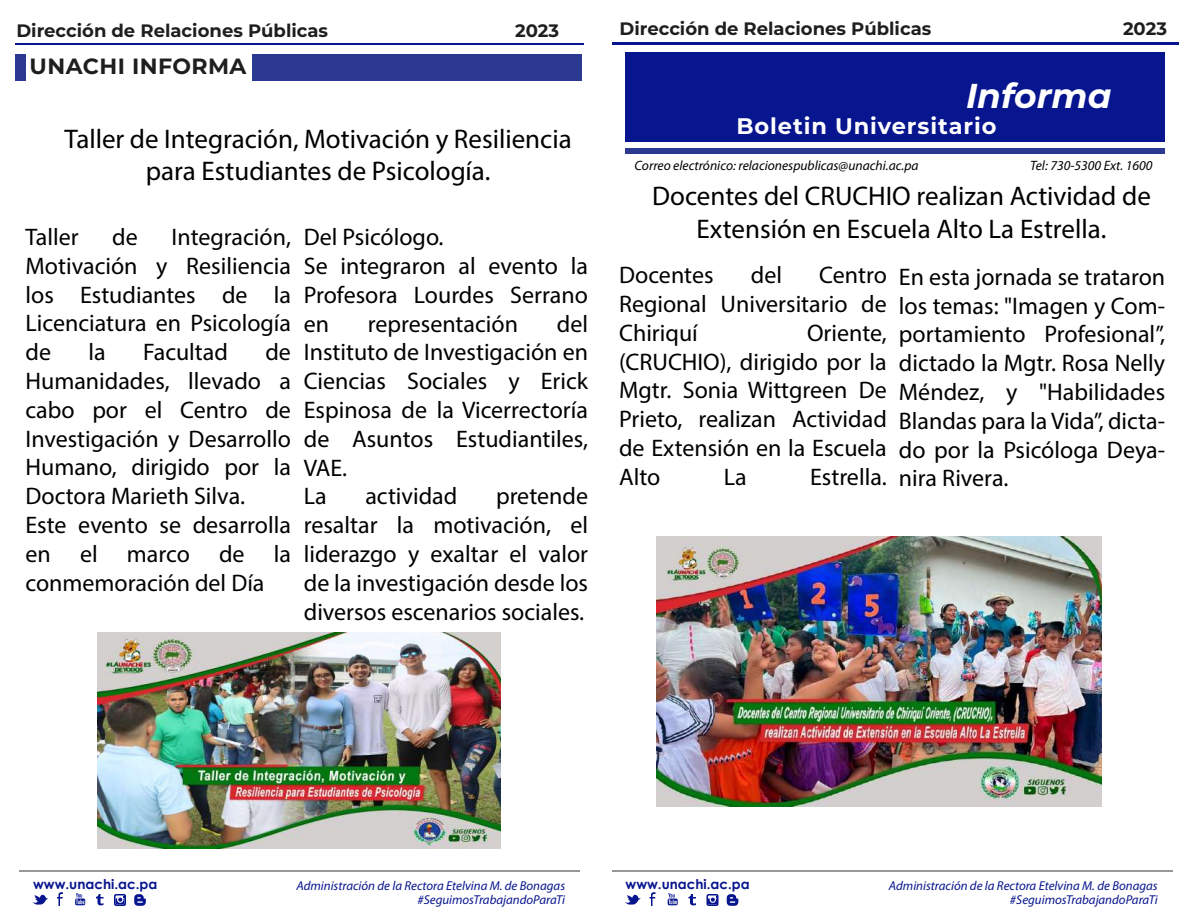
<style>
.page{position:relative;width:1188px;height:918px;background:#fff}
.page>*{position:absolute;margin:0;border:0;box-sizing:border-box;transform-origin:0 0}
.t1{font:italic 700 34.5px "Montserrat";color:#fff}
.t2{font:27px/32.4px "Myriad Pro";color:#000;text-align:center}
.t3{font:24px/28.8px "Myriad Pro";color:#000;text-align:justify}
.t4{font:700 22.5px "Montserrat";letter-spacing:.04em;color:#fff}
.t5{font:700 22.05px "Montserrat";letter-spacing:.02em;color:#1e1e1e}
.t6{font:700 18px "Montserrat";color:#1e1e1e}
.t7{font:italic 13.5px "Myriad Pro";color:#000}
.t8{font:700 13.5px "Century Gothic";color:#07158e}
.t9{font:italic 12.9px/14.2px "Myriad Pro";color:#07158e;text-align:right}
</style>
<div class="page">
<hr style="left:15px;top:44px;width:569px;height:1px;background:#07158e">
<div style="left:252px;top:54px;width:330px;height:27px;background:#2b3990"></div>
<div style="left:15px;top:54px;width:11px;height:27px;background:#2b3990"></div>
<hr style="left:20px;top:870px;width:560px;height:2px;background:#999896">
<svg style="left:75px;top:893px;width:10px;height:12px"></svg>
<svg style="left:134px;top:894px;width:12px;height:12px"></svg>
<svg style="left:57px;top:892px;width:6px;height:14px"></svg>
<svg style="left:96px;top:894px;width:8px;height:11px"></svg>
<svg style="left:32px;top:895px;width:16px;height:10px"></svg>
<div style="left:114px;top:894px;width:12px;height:12px;border:2px solid #07158e;border-radius:2px"></div>
<svg style="left:115px;top:896px;width:10px;height:8px"></svg>
<div style="left:626px;top:52px;width:540px;height:90px;background:#07158e"></div>
<hr style="left:612px;top:42px;width:567px;height:3px;background:#07158e">
<hr style="left:612px;top:870px;width:561px;height:2px;background:#999896">
<div style="left:626px;top:148px;width:540px;height:6px;background:#2b3990"></div>
<svg style="left:668px;top:893px;width:10px;height:12px"></svg>
<svg style="left:727px;top:894px;width:11px;height:12px"></svg>
<svg style="left:650px;top:892px;width:6px;height:14px"></svg>
<svg style="left:689px;top:894px;width:7px;height:11px"></svg>
<svg style="left:625px;top:895px;width:16px;height:10px"></svg>
<div style="left:706px;top:894px;width:12px;height:12px;border:2px solid #07158e;border-radius:2px"></div>
<svg style="left:708px;top:896px;width:9px;height:8px"></svg>
<img style="left:98px;top:632px;width:403px;height:216px">
<img style="left:656px;top:536px;width:445px;height:271px">
<p class="t6" style="left:16px;top:17px;width:313px">Dirección de Relaciones Públicas</p>
<p class="t6" style="left:515px;top:18px;width:45px">2023</p>
<p class="t5" style="left:30px;top:50px;width:218px">UNACHI INFORMA</p>
<p class="t2" style="left:65px;top:122px;width:509px">Taller de Integración, Motivación y Resiliencia para Estudiantes de Psicología.</p>
<p class="t3" style="left:26px;top:222px;width:55px">Taller</p>
<p class="t3" style="left:112px;top:222px;width:27px">de</p>
<p class="t3" style="left:26px;top:222px;width:267px;text-indent:146px">Integración, Motivación y Resiliencia los Estudiantes de la Licenciatura en Psicología de</p>
<p class="t3" style="left:26px;top:337px;width:267px;text-align:left;text-indent:240px">de<br>Humanidades, llevado a cabo por el Centro de<br>Investigación y Desarrollo<br>Humano, dirigido por la<br>Doctora Marieth Silva.<br>Este evento se desarrolla en el marco de la conmemoración del Día</p>
<p class="t3" style="left:88px;top:337px;width:19px">la</p>
<p class="t3" style="left:143px;top:337px;width:86px">Facultad</p>
<p class="t3" style="left:304px;top:222px;width:286px;text-align:left">Del Psicólogo.<br>Se integraron al evento la<br>Profesora Lourdes Serrano en</p>
<p class="t3" style="left:304px;top:309px;width:286px;text-align:left;text-indent:253px">del<br>Instituto de Investigación en<br>Ciencias Sociales y Erick<br>Espinosa de la Vicerrectoría de Asuntos Estudiantiles,<br>VAE.<br>La</p>
<p class="t3" style="left:368px;top:309px;width:152px">representación</p>
<p class="t3" style="left:304px;top:482px;width:286px;text-indent:192px">pretende resaltar la motivación, el liderazgo y exaltar el valor de la investigación desde los diversos escenarios sociales.</p>
<p class="t3" style="left:365px;top:482px;width:93px">actividad</p>
<p class="t6" style="left:620px;top:15px;width:313px">Dirección de Relaciones Públicas</p>
<p class="t6" style="left:1123px;top:16px;width:45px">2023</p>
<h1 class="t1" style="left:966px;top:71px;width:147px">Informa</h1>
<p class="t4" style="left:736px;top:109px;width:261px">Boletin Universitario</p>
<p class="t7" style="left:635px;top:157px;width:286px">Correo electrónico: relacionespublicas@unachi.ac.pa</p>
<p class="t7" style="left:1030px;top:157px;width:124px">Tel: 730-5300 Ext. 1600</p>
<p class="t2" style="left:652px;top:180px;width:500px">Docentes del CRUCHIO realizan Actividad de<br>Extensión en Escuela Alto La Estrella.</p>
<p class="t3" style="left:619px;top:260px;width:96px">Docentes</p>
<p class="t3" style="left:751px;top:260px;width:33px">del</p>
<p class="t3" style="left:619px;top:260px;width:269px;text-indent:200px">Centro Regional Universitario de Chiriquí</p>
<p class="t3" style="left:619px;top:318px;width:269px;text-indent:188px">Oriente, (CRUCHIO), dirigido por la Mgtr. Sonia Wittgreen De Prieto, realizan Actividad de Extensión en la Escuela Alto</p>
<p class="t3" style="left:724px;top:462px;width:24px">La</p>
<p class="t3" style="left:810px;top:462px;width:78px">Estrella.</p>
<p class="t3" style="left:899px;top:262px;width:268px">En esta jornada se trataron los temas: "Imagen y Com&shy;portamiento Profesional”, dictado la Mgtr. Rosa Nelly Méndez, y "Habilidades Blandas para la Vida”, dicta&shy;do por la Psicóloga Deya&shy;nira Rivera.</p>
<p class="t8" style="left:33px;top:874px;width:126px">www.unachi.ac.pa</p>
<p class="t9" style="left:296px;top:878px;width:270px">Administración de la Rectora Etelvina M. de Bonagas #SeguimosTrabajandoParaTi</p>
<p class="t8" style="left:626px;top:874px;width:126px">www.unachi.ac.pa</p>
<p class="t9" style="left:889px;top:878px;width:270px">Administración de la Rectora Etelvina M. de Bonagas #SeguimosTrabajandoParaTi</p>
</div>
